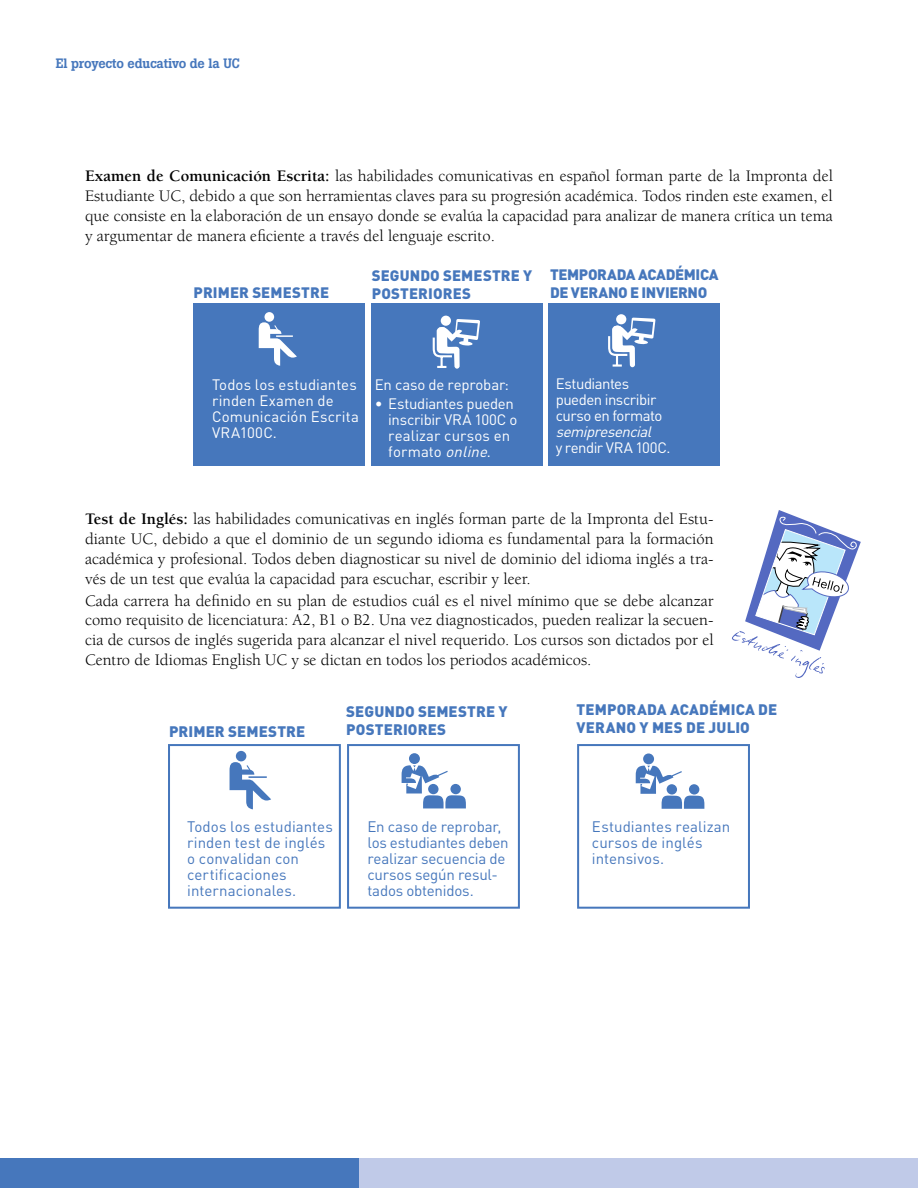
<style>
.page{position:relative;width:918px;height:1188px;background:#fff}
.page>*{position:absolute;margin:0;border:0;box-sizing:border-box;transform-origin:0 0}
.t1{font:16.5px/19.8px "Berkeley";color:#000;text-align:justify}
.t2{font:15px/16px "DIN";color:#4677bc}
.t3{font:15px/15.9px "DIN";letter-spacing:-.01em;color:#fff}
.t4{font:900 15px/18.1px "DIN";letter-spacing:.005em;color:#4677bc}
.t5{font:15px/15.9px "DIN";letter-spacing:-.035em;color:#fff}
.t6{font:900 15px/18px "DIN";letter-spacing:-.02em;color:#4677bc}
.t7{font:15px "DIN";letter-spacing:-.03em;color:#fff}
.t8{font:italic 15px "DIN";color:#fff}
.t9{font:500 13.5px "Boton";letter-spacing:-.015em;color:#4677bc}
.s1{font-weight:700}
.s2{font-style:italic}
</style>
<div class="page">
<div style="left:272px;top:1158px;width:646px;height:30px;background:#c0cae8"></div>
<div style="left:0;top:1158px;width:359px;height:30px;background:#4677bc"></div>
<div style="left:194px;top:303px;width:171px;height:163px;background:#4677bc"></div>
<div style="left:371px;top:303px;width:172px;height:163px;background:#4677bc"></div>
<div style="left:548px;top:303px;width:172px;height:163px;background:#4677bc"></div>
<svg style="left:259px;top:322px;width:38px;height:44px"></svg>
<div style="left:265px;top:312px;width:9px;height:10px;background:#fff;border-radius:50%"></div>
<div style="left:441px;top:316px;width:10px;height:10px;background:#fff;border-radius:50%"></div>
<svg style="left:432px;top:319px;width:48px;height:50px"></svg>
<svg style="left:616px;top:314px;width:10px;height:10px"></svg>
<svg style="left:608px;top:318px;width:48px;height:50px"></svg>
<div style="left:168px;top:744px;width:173px;height:165px;border:2px solid #4677bc"></div>
<div style="left:347px;top:744px;width:173px;height:165px;border:2px solid #4677bc"></div>
<div style="left:577px;top:744px;width:173px;height:165px;border:2px solid #4677bc"></div>
<svg style="left:230px;top:762px;width:41px;height:47px"></svg>
<div style="left:236px;top:751px;width:10px;height:10px;background:#4677bc;border-radius:50%"></div>
<div style="left:643px;top:753px;width:11px;height:11px;background:#4677bc;border-radius:50%"></div>
<svg style="left:636px;top:766px;width:68px;height:43px"></svg>
<div style="left:667px;top:784px;width:10px;height:11px;background:#4677bc;border-radius:50%"></div>
<div style="left:409px;top:753px;width:11px;height:11px;background:#4677bc;border-radius:50%"></div>
<svg style="left:402px;top:765px;width:64px;height:43px"></svg>
<div style="left:428px;top:784px;width:11px;height:10px;background:#4677bc;border-radius:50%"></div>
<svg style="left:732px;top:510px;width:129px;height:168px"></svg>
<p class="t9" style="left:56px;top:56px;width:186px">El proyecto educativo de la UC</p>
<p class="t1" style="left:85px;top:167px;width:749px"><span class="s1">Examen de Comunicación Escrita:</span> las habilidades comunicativas en español forman parte de la Impronta del Estudiante UC, debido a que son herramientas claves para su progresión académica. Todos rinden este examen, el que consiste en la elaboración de un ensayo donde se evalúa la capacidad para analizar de manera crítica un tema y argumentar de manera eficiente a través del lenguaje escrito.</p>
<p class="t4" style="left:194px;top:283px;width:137px">PRIMER SEMESTRE</p>
<p class="t4" style="left:372px;top:266px;width:162px">SEGUNDO SEMESTRE Y<br>POSTERIORES</p>
<p class="t6" style="left:550px;top:265px;width:170px">TEMPORADA ACADÉMICA<br>DE VERANO E INVIERNO</p>
<p class="t3" style="left:212px;top:376px;width:148px">Todos los estudiantes rinden Examen de<br>Comunicación Escrita<br>VRA100C.</p>
<p class="t3" style="left:375px;top:376px;width:136px">En caso de reprobar:</p>
<p class="t3" style="left:388px;top:395px;width:131px;text-indent:-14px">• Estudiantes pueden inscribir VRA 100C o realizar cursos en for mato <span class="s2">online</span>.</p>
<p class="t5" style="left:556px;top:375px;width:108px">Estudiantes pueden inscribir curso en formato</p>
<p class="t8" style="left:556px;top:422px;width:101px">semipresencial</p>
<p class="t7" style="left:556px;top:438px;width:116px">y rendir VRA 100C.</p>
<p class="t1" style="left:85px;top:510px;width:630px"><span class="s1">Test de Inglés:</span> las habilidades comunicativas en inglés forman parte de la Impronta del Estu&shy;diante UC, debido a que el dominio de un segundo idioma es fundamental para la formación académica y profesional. Todos deben diagnosticar su nivel de dominio del idioma inglés a tra&shy;vés de un test que evalúa la capacidad para escuchar, escribir y leer.</p>
<p class="t1" style="left:85px;top:591px;width:630px">Cada carrera ha definido en su plan de estudios cuál es el nivel mínimo que se debe alcanzar como requisito de licenciatura: A2, B1 o B2. Una vez diagnosticados, pueden realizar la secuen&shy;cia de cursos de inglés sugerida para alcanzar el nivel requerido. Los cursos son dictados por el Centro de Idiomas English UC y se dictan en todos los periodos académicos.</p>
<p class="t4" style="left:169px;top:722px;width:138px">PRIMER SEMESTRE</p>
<p class="t4" style="left:346px;top:701px;width:163px">SEGUNDO SEMESTRE Y<br>POSTERIORES</p>
<p class="t4" style="left:577px;top:700px;width:202px">TEMPORADA ACADÉMICA DE<br>VERANO Y MES DE JULIO</p>
<p class="t2" style="left:367px;top:818px;width:143px">En caso de reprobar, los estudiantes deben realizar secuencia de cursos según resul&shy;tados obtenidos.</p>
<p class="t2" style="left:187px;top:818px;width:147px">Todos los estudiantes rinden test de inglés o convalidan con certificaciones internacionales.</p>
<p class="t2" style="left:592px;top:818px;width:140px">Estudiantes realizan cursos de inglés intensivos.</p>
</div>
